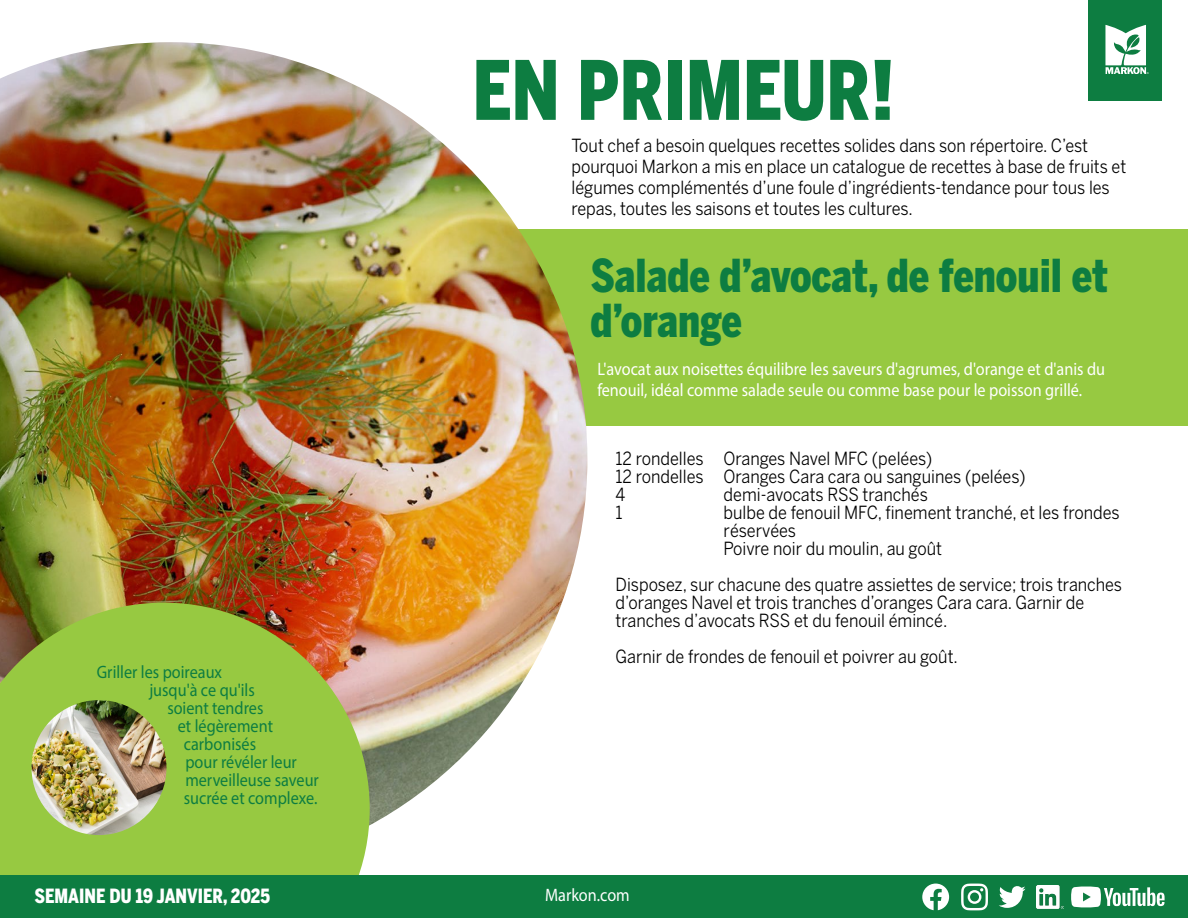
<style>
.page{position:relative;width:1188px;height:918px;background:#fff}
.page>*{position:absolute;margin:0;border:0;box-sizing:border-box;transform-origin:0 0}
.t1{font:900 81px "Benton Sans Cond";color:#0d7d41;scale:.9 1}
.t2{font:900 45px/45px "Benton Sans Cond";color:#0d7d41;scale:.9 1}
.t3{font:900 19.5px "Benton Sans Cond";color:#fff;scale:.9 1}
.t4{font:18px/18px "Benton Sans";color:#000;scale:.9 1}
.t5{font:18px/21px "Myriad Pro";color:#fff;scale:.9 1}
.t6{font:18px "Myriad Pro";color:#0d7d41;scale:.9 1}
</style>
<div class="page">
<div style="left:285px;top:229px;width:903px;height:196px;background:#97c941"></div>
<img style="left:0;top:42px;width:587px;height:783px">
<svg style="left:0;top:603px;width:370px;height:273px;background:#9aba41"></svg>
<img style="left:32px;top:700px;width:134px;height:135px;border-radius:68px">
<div style="left:0;top:876px;width:1188px;height:42px;background:#0d7d41"></div>
<svg style="left:922px;top:884px;width:27px;height:26px"></svg>
<svg style="left:961px;top:884px;width:27px;height:26px"></svg>
<svg style="left:999px;top:886px;width:27px;height:22px"></svg>
<img style="left:1036px;top:886px;width:27px;height:22px">
<svg style="left:1071px;top:887px;width:94px;height:20px"></svg>
<div style="left:1089px;top:0;width:73px;height:100px;background:#0d7d41"></div>
<svg style="left:1105px;top:25px;width:44px;height:48px"></svg>
<h1 class="t1" style="left:472px;top:43px;width:470px">EN PRIMEUR!</h1>
<p class="t4" style="left:572px;top:134px;width:618px;line-height:21px">Tout chef a besoin quelques recettes solides dans son répertoire. C’est pourquoi Markon a mis en place un catalogue de recettes à base de fruits et légumes complémentés d’une foule d’ingrédients-tendance pour tous les repas, toutes les saisons et toutes les cultures.</p>
<h2 class="t2" style="left:591px;top:253px;width:576px">Salade d’avocat, de fenouil et d’orange</h2>
<p class="t5" style="left:597px;top:358px;width:566px">L'avocat aux noisettes équilibre les saveurs d'agrumes, d'orange et d'anis du fenouil, idéal comme salade seule ou comme base pour le poisson grillé.</p>
<p class="t6" style="left:97px;top:661px;width:141px">Griller les poireaux</p>
<p class="t6" style="left:149px;top:679px;width:119px">jusqu'à ce qu'ils</p>
<p class="t6" style="left:167px;top:697px;width:108px">soient tendres</p>
<p class="t6" style="left:178px;top:715px;width:107px">et légèrement</p>
<p class="t6" style="left:184px;top:733px;width:82px">carbonisés</p>
<p class="t6" style="left:185px;top:751px;width:126px">pour révéler leur</p>
<p class="t6" style="left:185px;top:769px;width:150px">merveilleuse saveur</p>
<p class="t6" style="left:184px;top:787px;width:150px">sucrée et complexe.</p>
<p class="t4" style="left:616px;top:449px;width:457px">12 rondelles Oranges Navel MFC (pelées)<br>12 rondelles Oranges Cara cara ou sanguines (pelées)<br>4</p>
<p class="t4" style="left:724px;top:485px;width:229px">demi-avocats RSS tranchés</p>
<p class="t4" style="left:616px;top:503px;width:9px">1</p>
<p class="t4" style="left:724px;top:503px;width:441px">bulbe de fenouil MFC, finement tranché, et les frondes réservées<br>Poivre noir du moulin, au goût</p>
<p class="t4" style="left:616px;top:575px;width:564px">Disposez, sur chacune des quatre assiettes de service; trois tranches d’oranges Navel et trois tranches d’oranges Cara cara. Garnir de tranches d’avocats RSS et du fenouil émincé.</p>
<p class="t4" style="left:616px;top:647px;width:382px">Garnir de frondes de fenouil et poivrer au goût.</p>
<p class="t3" style="left:34px;top:885px;width:263px">SEMAINE DU 19 JANVIER, 2025</p>
<p class="t5" style="left:545px;top:884px;width:96px">Markon.com</p>
</div>
